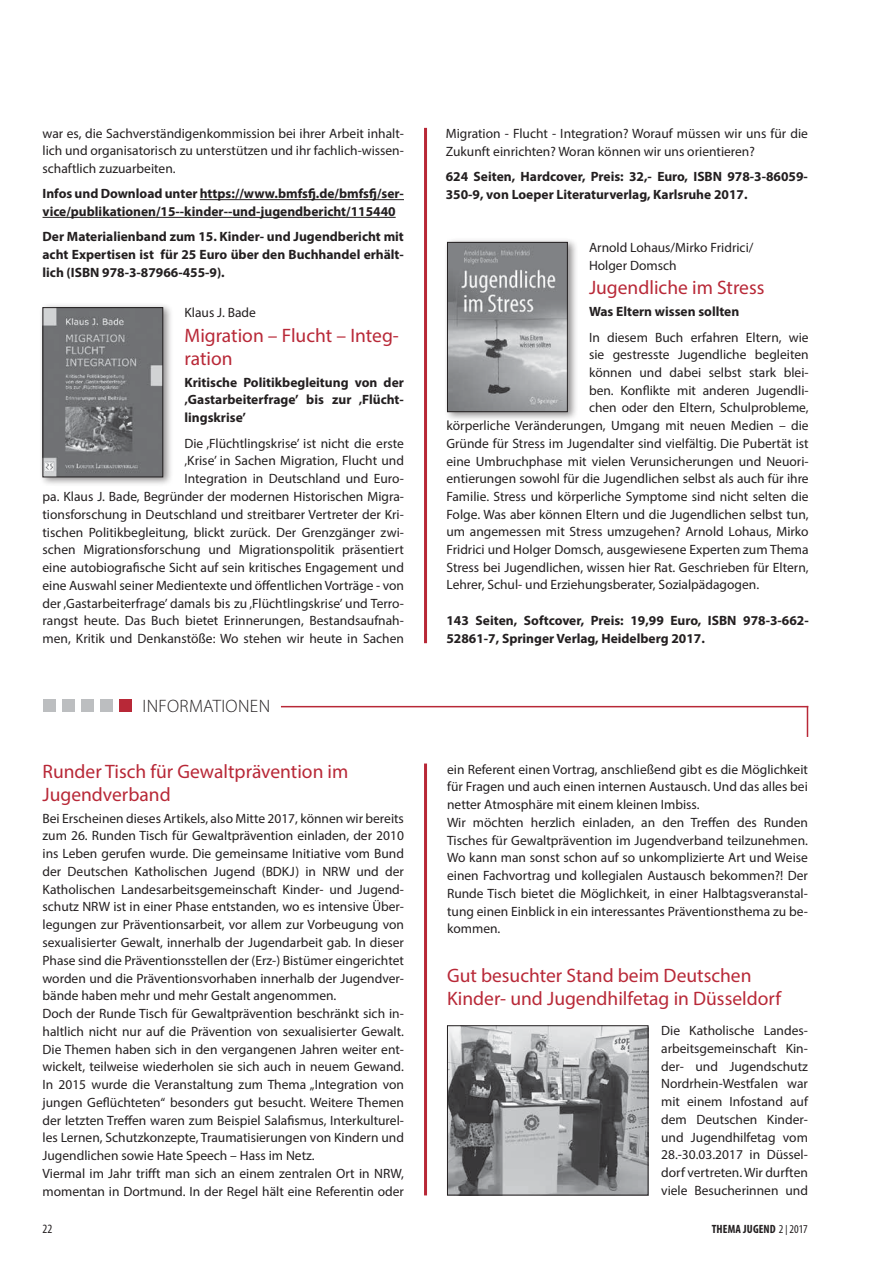
<style>
.page{position:relative;width:893px;height:1263px;background:#fff}
.page>*{position:absolute;margin:0;border:0;box-sizing:border-box;transform-origin:0 0}
.t1{font:19.5px/22.5px "Myriad Pro";color:#b82837}
.t2{font:300 18px "Myriad Pro";color:#231f20}
.t3{font:13.5px/17.7px "Myriad Pro";color:#231f20}
.t4{font:700 13.5px/17.7px "Myriad Pro";color:#231f20}
.t5{font:condensed 12.75px "Myriad Pro";color:#231f20}
.t6{font:700 condensed 12px "Myriad Pro";letter-spacing:.01em;color:#231f20}
.s1{font-weight:400}
.s2{font-family:"Futura T";font-weight:300}
</style>
<div class="page">
<hr style="left:424px;top:128px;width:3px;height:515px;background:#b82837">
<hr style="left:424px;top:763px;width:3px;height:432px;background:#b82837">
<hr style="left:281px;top:706px;width:527px;height:1px;background:#b82837">
<div style="left:43px;top:699px;width:13px;height:13px;background:#bcbec0"></div>
<div style="left:62px;top:699px;width:13px;height:13px;background:#bcbec0"></div>
<div style="left:81px;top:699px;width:13px;height:13px;background:#bcbec0"></div>
<div style="left:100px;top:699px;width:13px;height:13px;background:#bcbec0"></div>
<div style="left:119px;top:699px;width:13px;height:13px;background:#b82837"></div>
<hr style="left:807px;top:706px;width:1px;height:31px;background:#b82837">
<hr style="left:200px;top:199px;width:204px;height:1px;background:#231f20">
<hr style="left:43px;top:217px;width:353px;height:1px;background:#231f20">
<div style="left:39px;top:303px;width:135px;height:184px;background:#231f20;opacity:.5"></div>
<img style="left:45px;top:309px;width:116px;height:166px">
<div style="left:43px;top:307px;width:120px;height:170px;border:1px solid #231f20"></div>
<div style="left:444px;top:237px;width:134px;height:184px;background:#231f20;opacity:.5"></div>
<img style="left:449px;top:244px;width:117px;height:166px">
<div style="left:447px;top:242px;width:121px;height:170px;border:1px solid #231f20"></div>
<img style="left:449px;top:1027px;width:197px;height:166px">
<div style="left:447px;top:1025px;width:201px;height:170px;border:1px solid #231f20"></div>
<p class="t3" style="left:43px;top:124px;width:363px;text-align:justify">war es, die Sachverständigenkommission bei ihrer Arbeit inhalt&shy;lich und organisatorisch zu unterstützen und ihr fachlich-wissen&shy;schaftlich zuzuarbeiten.</p>
<p class="t4" style="left:43px;top:184px;width:363px">Infos und Download unter https://www.bmfsfj.de/bmfsfj/ser&shy;vice/publikationen/15--kinder--und-jugendbericht/115440</p>
<p class="t4" style="left:43px;top:227px;width:363px;text-align:justify">Der Materialienband zum 15. Kinder- und Jugendbericht mit acht Expertisen ist für 25 Euro über den Buchhandel erhält&shy;lich (ISBN</p>
<p class="t4" style="left:102px;top:263px;width:124px">978-3-87966-455-9).</p>
<p class="t3" style="left:184px;top:304px;width:73px">Klaus J. Bade</p>
<h1 class="t1" style="left:184px;top:324px;width:216px">Migration – Flucht – Integ&shy;ration</h1>
<p class="t4" style="left:184px;top:373px;width:221px;text-align:justify">Kritische Politikbegleitung von der ‚Gastarbeiterfrage’ bis zur ‚Flücht&shy;lingskrise’</p>
<p class="t3" style="left:43px;top:434px;width:363px;text-align:right">Die ‚Flüchtlingskrise’ ist nicht die erste<br>‚Krise’ in Sachen Migration, Flucht und<br>Integration in Deutschland und Euro-<br>pa. Klaus J. Bade, Begründer der modernen Historischen Migra&shy;tionsforschung in Deutschland und streitbarer Vertreter der Kri&shy;tischen Politikbegleitung, blickt zurück. Der Grenzgänger zwi&shy;schen Migrationsforschung und Migrationspolitik präsentiert eine autobiografische Sicht auf sein kritisches Engagement und eine Auswahl seiner Medientexte und öffentlichen Vorträge - von der ‚Gastarbeiterfrage’ damals bis zu ‚Flüchtlingskrise’ und Terro&shy;rangst heute. Das Buch bietet Erinnerungen, Bestandsaufnah&shy;men, Kritik und Denkanstöße: Wo stehen wir heute in Sachen</p>
<h2 class="t2" style="left:142px;top:695px;width:11px">INFORMATIONEN</h2>
<h1 class="t1" style="left:43px;top:760px;width:307px">Runder Tisch für Gewaltprävention im<br>Jugendverband</h1>
<p class="t3" style="left:43px;top:809px;width:363px">Bei Erscheinen dieses Artikels, also Mitte 2017, können wir bereits zum 26. Runden Tisch für Gewaltprävention einladen, der 2010 ins Leben gerufen wurde. Die gemeinsame Initiative vom Bund der Deutschen Katholischen Jugend (BDKJ) in NRW und der Katholischen Landesarbeitsgemeinschaft Kinder- und Jugend&shy;schutz NRW ist in einer Phase entstanden, wo es intensive Über&shy;legungen zur Präventionsarbeit, vor allem zur Vorbeugung von sexualisierter Gewalt, innerhalb der Jugendarbeit gab. In dieser Phase sind die Präventionsstellen der (Erz-) Bistümer eingerichtet worden und die Präventionsvorhaben innerhalb der Jugendver&shy;bände haben mehr und mehr Gestalt angenommen.<br>Doch der Runde Tisch für Gewaltprävention beschränkt sich in&shy;haltlich nicht nur auf die Prävention von sexualisierter Gewalt.<br>Die Themen haben sich in den vergangenen Jahren weiter ent&shy;wickelt, teilweise wiederholen sie sich auch in neuem Gewand.<br>In 2015 wurde die Veranstaltung zum Thema „Integration von jungen Geflüchteten“ besonders gut besucht. Weitere Themen der letzten Treffen waren zum Beispiel Salafismus, Interkulturel&shy;les Lernen, Schutzkonzepte, Traumatisierungen von Kindern und Jugendlichen sowie Hate Speech – Hass im Netz.<br>Viermal im Jahr trifft man sich an einem zentralen Ort in NRW, momentan in Dortmund. In der Regel hält eine Referentin oder</p>
<p class="t3" style="left:446px;top:124px;width:364px">Migration - Flucht - Integration? Worauf müssen wir uns für die<br>Zukunft einrichten? Woran können wir uns orientieren?</p>
<p class="t4" style="left:446px;top:167px;width:256px">624 Seiten, Hardcover, Preis: 32,- Euro, ISBN</p>
<p class="t4" style="left:446px;top:167px;width:364px;text-indent:282px">978-3-86059-<br>350-9, von Loeper Literaturverlag, Karlsruhe 2017.</p>
<p class="t3" style="left:589px;top:238px;width:166px">Arnold Lohaus/Mirko Fridrici/<br>Holger Domsch</p>
<h1 class="t1" style="left:589px;top:276px;width:177px">Jugendliche im Stress</h1>
<p class="t4" style="left:589px;top:303px;width:152px">Was Eltern wissen sollten</p>
<p class="t3" style="left:589px;top:328px;width:221px">In diesem Buch erfahren Eltern, wie</p>
<p class="t3" style="left:589px;top:346px;width:221px">sie gestresste Jugendliche begleiten</p>
<p class="t3" style="left:589px;top:363px;width:221px">können und dabei selbst stark blei-</p>
<p class="t3" style="left:589px;top:381px;width:221px">ben. Konflikte mit anderen Jugendli-</p>
<p class="t3" style="left:589px;top:399px;width:221px">chen oder den Eltern, Schulprobleme,</p>
<p class="t3" style="left:446px;top:416px;width:364px">körperliche Veränderungen, Umgang mit neuen Medien – die</p>
<p class="t3" style="left:446px;top:434px;width:364px">Gründe für Stress im Jugendalter sind vielfältig. Die Pubertät ist</p>
<p class="t3" style="left:446px;top:452px;width:364px">eine Umbruchphase mit vielen Verunsicherungen und Neuori-</p>
<p class="t3" style="left:446px;top:470px;width:364px">entierungen sowohl für die Jugendlichen selbst als auch für ihre</p>
<p class="t3" style="left:446px;top:487px;width:364px">Familie. Stress und körperliche Symptome sind nicht selten die</p>
<p class="t3" style="left:446px;top:505px;width:364px">Folge. Was aber können Eltern und die Jugendlichen selbst tun,</p>
<p class="t3" style="left:446px;top:523px;width:364px">um angemessen mit Stress umzugehen? Arnold Lohaus, Mirko</p>
<p class="t3" style="left:446px;top:540px;width:364px">Fridrici und Holger Domsch, ausgewiesene Experten zum Thema</p>
<p class="t3" style="left:446px;top:558px;width:364px">Stress bei Jugendlichen, wissen hier Rat. Geschrieben für Eltern,</p>
<p class="t3" style="left:446px;top:576px;width:314px">Lehrer, Schul- und Erziehungsberater, Sozialpädagogen.</p>
<p class="t4" style="left:446px;top:611px;width:270px">143 Seiten, Softcover, Preis: 19,99 Euro, ISBN</p>
<p class="t4" style="left:743px;top:611px;width:67px">978-3-662-</p>
<p class="t4" style="left:446px;top:629px;width:260px">52861-7, Springer Verlag, Heidelberg 2017.</p>
<p class="t3" style="left:447px;top:760px;width:362px">ein Referent einen Vortrag, anschließend gibt es die Möglichkeit für Fragen und auch einen internen Austausch. Und das alles bei netter Atmosphäre mit einem kleinen Imbiss.<br>Wir möchten herzlich einladen, an den Treffen des Runden Tisches für Gewaltprävention im Jugendverband teilzunehmen.<br>Wo kann man sonst schon auf so unkomplizierte Art und Weise einen Fachvortrag und kollegialen Austausch bekommen?! Der Runde Tisch bietet die Möglichkeit, in einer Halbtagsveranstal&shy;tung einen Einblick in ein interessantes Präventionsthema zu be&shy;kommen.</p>
<h1 class="t1" style="left:447px;top:964px;width:336px">Gut besuchter Stand beim Deutschen<br>Kinder- und Jugendhilfetag in Düsseldorf</h1>
<p class="t3" style="left:661px;top:1022px;width:148px;text-align:justify">Die Katholische Landes&shy;arbeitsgemeinschaft Kin&shy;der- und Jugendschutz Nordrhein-Westfalen war mit einem Infostand auf dem Deutschen Kinder&shy;und Jugendhilfetag vom 28.-30.03.2017 in Düssel&shy;dorf vertreten. Wir durften viele Besucherinnen und</p>
<p class="t5" style="left:43px;top:1221px;width:11px">22</p>
<p class="t6" style="left:712px;top:1222px;width:98px">THEMA JUGEND <span class="s1">2</span><span class="s2">|</span><span class="s1">2017</span></p>
</div>
